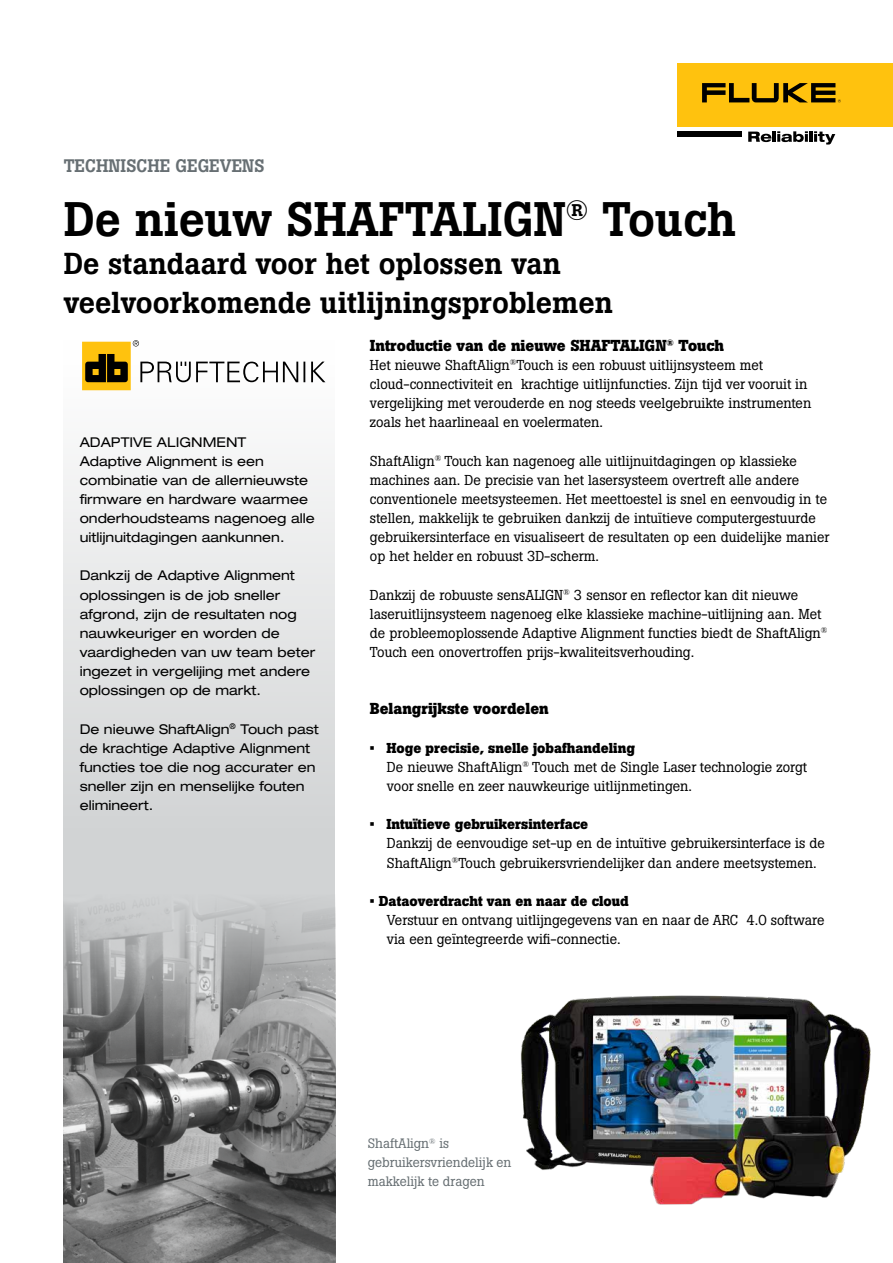
<style>
.page{position:relative;width:893px;height:1263px;background:#fff}
.page>*{position:absolute;margin:0;border:0;box-sizing:border-box;transform-origin:0 0}
.t1{font:500 48px "Boton Pro";color:#000}
.t2{font:500 30px/38.2px "Boton Pro";color:#000}
.t3{font:500 18px "Boton Pro";color:#676f73}
.t4{font:700 15.75px "Boton Pro";color:#000}
.t5{font:14.25px/19.2px "Boton Pro";color:#000}
.t6{font:700 14.25px "Boton Pro";color:#000}
.t7{font:expanded 13.5px/19.2px "Helvetica Neue LT Pro";color:#000}
.t8{font:13.5px/19.2px "Boton Pro";color:#676f73}
.s1{font-weight:700}
</style>
<div class="page">
<img style="left:521px;top:995px;width:350px;height:210px">
<svg style="left:64px;top:382px;width:271px;height:511px"></svg>
<img style="left:64px;top:893px;width:272px;height:370px">
<svg style="left:82px;top:340px;width:243px;height:50px"></svg>
<div style="left:677px;top:64px;width:216px;height:63px;background:#ffc20e"></div>
<svg style="left:702px;top:83px;width:139px;height:19px"></svg>
<div style="left:677px;top:132px;width:65px;height:5px;background:#000"></div>
<svg style="left:748px;top:131px;width:87px;height:14px"></svg>
<p class="t3" style="left:64px;top:154px;width:203px">TECHNISCHE GEGEVENS</p>
<h1 class="t1" style="left:64px;top:188px;width:674px">De nieuw SHAFTALIGN<sup>®</sup> Touch</h1>
<h2 class="t2" style="left:64px;top:245px;width:550px">De standaard voor het oplossen van veelvoorkomende uitlijningsproblemen</h2>
<p class="t7" style="left:80px;top:432px;width:237px">ADAPTIVE ALIGNMENT<br>Adaptive Alignment is een combinatie van de allernieuwste firmware en hardware waarmee onderhoudsteams nagenoeg alle uitlijnuitdagingen aankunnen.</p>
<p class="t7" style="left:80px;top:566px;width:237px">Dankzij de Adaptive Alignment oplossingen is de job sneller afgrond, zijn de resultaten nog nauwkeuriger en worden de vaardigheden van uw team beter ingezet in vergelijing met andere oplossingen op de markt.</p>
<p class="t7" style="left:80px;top:719px;width:241px">De nieuwe ShaftAlign<sup>®</sup> Touch past de krachtige Adaptive Alignment functies toe die nog accurater en sneller zijn en menselijke fouten elimineert.</p>
<p class="t4" style="left:370px;top:335px;width:356px">Introductie van de nieuwe SHAFTALIGN<sup>®</sup> Touch</p>
<p class="t5" style="left:370px;top:355px;width:443px">Het nieuwe ShaftAlign<sup>®</sup>Touch is een robuust uitlijnsysteem met cloud-connectiviteit en krachtige uitlijnfuncties. Zijn tijd ver vooruit in vergelijking met verouderde en nog steeds veelgebruikte instrumenten zoals het haarlineaal en voelermaten.</p>
<p class="t5" style="left:370px;top:451px;width:461px">ShaftAlign<sup>®</sup> Touch kan nagenoeg alle uitlijnuitdagingen op klassieke machines aan. De precisie van het lasersysteem overtreft alle andere conventionele meetsysteemen. Het meettoestel is snel en eenvoudig in te stellen, makkelijk te gebruiken dankzij de intuïtieve computergestuurde gebruikersinterface en visualiseert de resultaten op een duidelijke manier op het helder en robuust 3D-scherm.</p>
<p class="t5" style="left:370px;top:585px;width:459px">Dankzij de robuuste sensALIGN<sup>®</sup> 3 sensor en reflector kan dit nieuwe laseruitlijnsysteem nagenoeg elke klassieke machine-uitlijning aan. Met de probleemoplossende Adaptive Alignment functies biedt de ShaftAlign<sup>® </sup>Touch een onovertroffen prijs-kwaliteitsverhouding.</p>
<p class="t4" style="left:370px;top:699px;width:180px">Belangrijkste voordelen</p>
<p class="t5" style="left:387px;top:738px;width:422px;text-indent:-17px"><span class="s1">• Hoge precisie, snelle jobafhandeling<br></span>De nieuwe ShaftAlign<sup>®</sup> Touch met de Single Laser technologie zorgt voor snelle en zeer nauwkeurige uitlijnmetingen.</p>
<p class="t6" style="left:370px;top:815px;width:220px">• Intuïtieve gebruikersinterface</p>
<p class="t5" style="left:387px;top:834px;width:439px">Dankzij de eenvoudige set-up en de intuïtive gebruikersinterface is de<br>ShaftAlign<sup>®</sup>Touch gebruikersvriendelijker dan andere meetsystemen.</p>
<p class="t6" style="left:370px;top:891px;width:260px">• Dataoverdracht van en naar de cloud</p>
<p class="t5" style="left:387px;top:910px;width:439px">Verstuur en ontvang uitlijngegevens van en naar de ARC 4.0 software via een geïntegreerde wifi-connectie.</p>
<p class="t8" style="left:368px;top:1134px;width:145px">ShaftAlign<sup>®</sup> is gebruikersvriendelijk en makkelijk te dragen</p>
</div>
